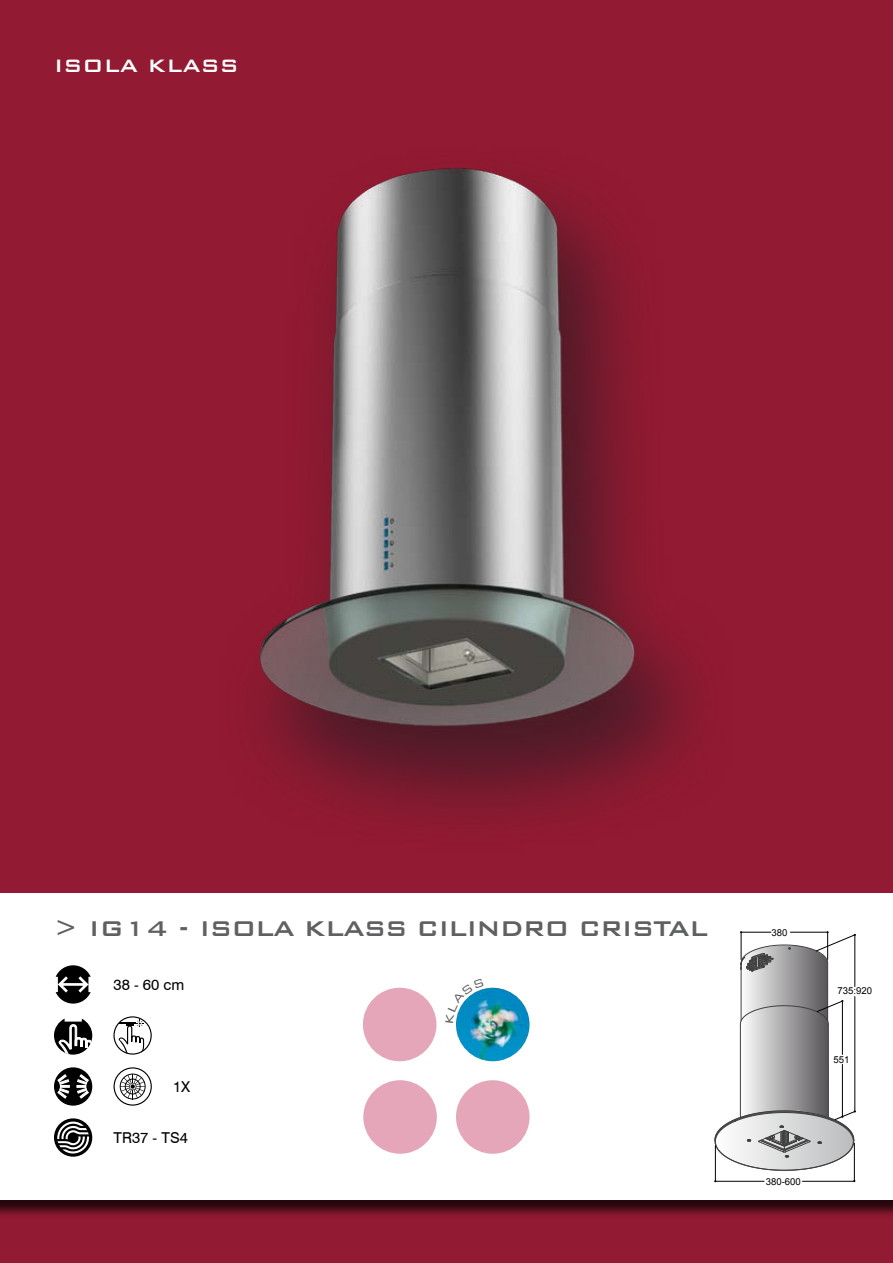
<style>
.page{position:relative;width:893px;height:1263px;background:#921a32}
.page>*{position:absolute;margin:0;border:0;box-sizing:border-box;transform-origin:0 0}
.t1{font:500 28.5px "Bank Gothic BT";letter-spacing:-.04em;color:#5f6062}
.t2{font:500 24px "Bank Gothic BT";letter-spacing:-.01em;color:#fff}
.t3{font:15px "Swiss 721 BT";color:#000}
.t4{font:9.6px "Arial";color:#000}
</style>
<div class="page">
<img style="left:259px;top:168px;width:435px;height:649px">
<div style="left:0;top:894px;width:893px;height:324px;background:#000;opacity:.75"></div>
<div style="left:0;top:893px;width:893px;height:306px;background:#fff"></div>
<svg style="left:56px;top:965px;width:35px;height:38px"></svg>
<svg style="left:54px;top:1018px;width:38px;height:36px"></svg>
<div style="left:54px;top:1067px;width:38px;height:39px;background:#000;border-radius:50%"></div>
<svg style="left:77px;top:1074px;width:12px;height:24px"></svg>
<svg style="left:58px;top:1074px;width:11px;height:24px"></svg>
<svg style="left:54px;top:1118px;width:38px;height:39px"></svg>
<svg style="left:57px;top:1121px;width:32px;height:32px"></svg>
<svg style="left:114px;top:1067px;width:38px;height:39px"></svg>
<svg style="left:113px;top:1016px;width:39px;height:38px"></svg>
<div style="left:362px;top:987px;width:75px;height:75px;background:#e4a6b8;border-radius:50%"></div>
<div style="left:361px;top:986px;width:77px;height:77px;border:2px solid #fff;border-radius:50%"></div>
<div style="left:363px;top:1079px;width:75px;height:75px;background:#e4a6b8;border-radius:50%"></div>
<div style="left:362px;top:1079px;width:76px;height:76px;border:2px solid #fff;border-radius:50%"></div>
<div style="left:455px;top:1079px;width:75px;height:75px;background:#e4a6b8;border-radius:50%"></div>
<div style="left:454px;top:1079px;width:77px;height:76px;border:2px solid #fff;border-radius:50%"></div>
<img style="left:455px;top:987px;width:75px;height:75px;border-radius:50%">
<div style="left:454px;top:986px;width:77px;height:77px;border:2px solid #fff;border-radius:50%"></div>
<svg style="left:714px;top:931px;width:142px;height:240px"></svg>
<hr style="left:855px;top:996px;width:1px;height:115px;background:#000">
<hr style="left:855px;top:935px;width:1px;height:51px;background:#000">
<hr style="left:715px;top:1146px;width:1px;height:35px;background:#000">
<hr style="left:854px;top:1143px;width:1px;height:39px;background:#000">
<hr style="left:802px;top:1181px;width:52px;height:1px;background:#000">
<hr style="left:715px;top:1181px;width:49px;height:1px;background:#000">
<svg style="left:454px;top:987px;width:30px;height:36px"></svg>
<p class="t2" style="left:54px;top:53px;width:186px">ISOLA KLASS</p>
<p class="t1" style="left:54px;top:913px;width:656px">&gt; IG14 - ISOLA KLASS CILINDRO CRISTAL</p>
<p class="t3" style="left:114px;top:975px;width:72px">38 - 60 cm</p>
<p class="t3" style="left:173px;top:1078px;width:19px">1X</p>
<p class="t3" style="left:114px;top:1128px;width:76px">TR37 - TS4</p>
<p class="t4" style="left:772px;top:926px;width:17px">380</p>
<p class="t4" style="left:837px;top:984px;width:36px">735:920</p>
<p class="t4" style="left:833px;top:1053px;width:17px">551</p>
<p class="t4" style="left:766px;top:1175px;width:37px">380-600</p>
</div>
